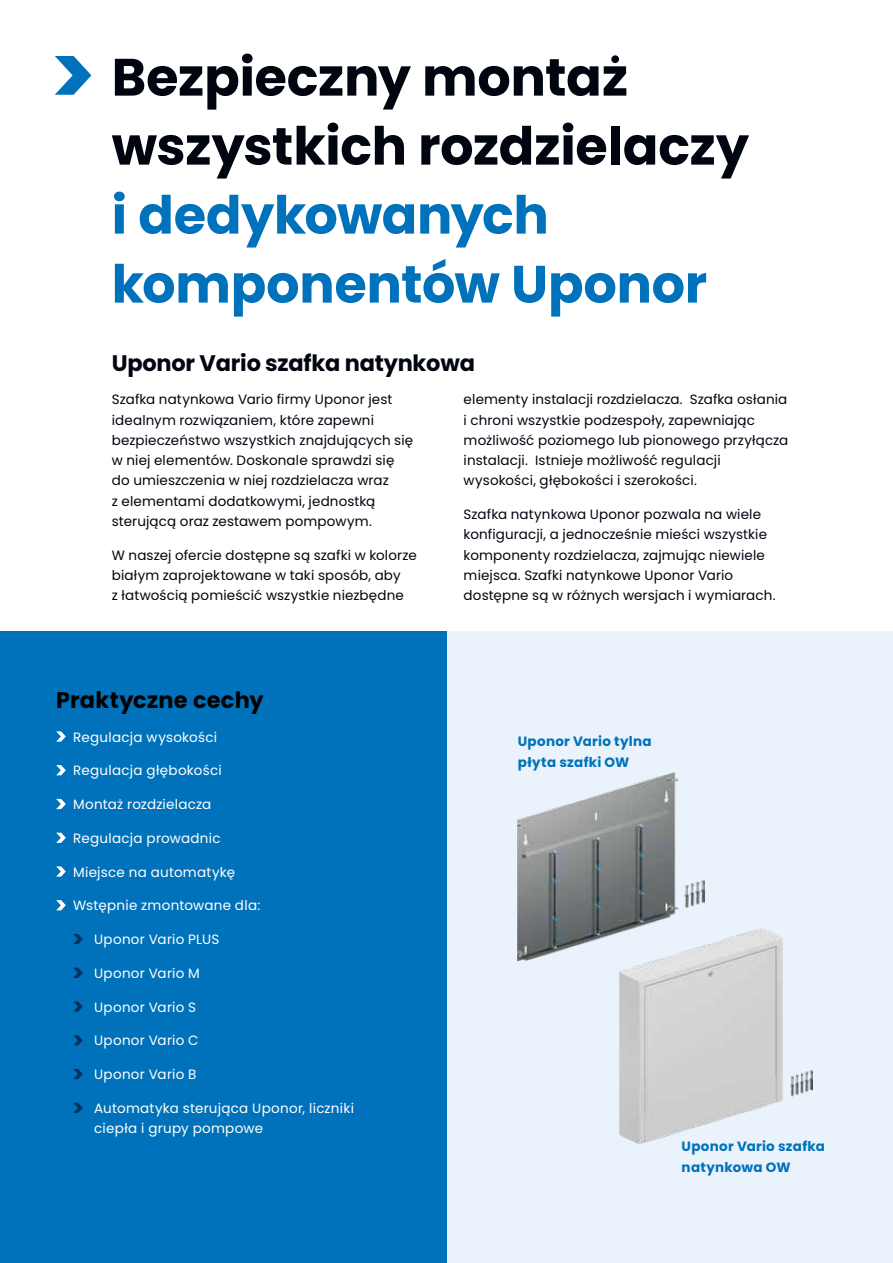
<style>
.page{position:relative;width:893px;height:1263px;background:#fff}
.page>*{position:absolute;margin:0;border:0;box-sizing:border-box;transform-origin:0 0}
.t1{font:700 52.5px/69px "Poppins";letter-spacing:-.005em;color:#00050f}
.t2{font:700 52.5px/69px "Poppins";letter-spacing:-.005em;color:#0072bb}
.t3{font:700 22.5px "Poppins";letter-spacing:-.01em;color:#00050f}
.t4{font:700 22.5px "Poppins";letter-spacing:.01em;color:#000}
.t5{font:13.5px/20.2px "Poppins";letter-spacing:.01em;color:#00050f}
.t6{font:13.5px/20.2px "Poppins";letter-spacing:.02em;color:#fff}
.t7{font:700 13.5px/20.2px "Poppins";letter-spacing:.02em;color:#0072bb}
</style>
<div class="page">
<div style="left:446px;top:631px;width:447px;height:632px;background:#eaf3fc"></div>
<div style="left:0;top:631px;width:446px;height:632px;background:#0072bb"></div>
<svg style="left:56px;top:731px;width:10px;height:11px"></svg>
<svg style="left:56px;top:765px;width:10px;height:10px"></svg>
<svg style="left:56px;top:799px;width:10px;height:10px"></svg>
<svg style="left:56px;top:833px;width:10px;height:10px"></svg>
<svg style="left:56px;top:866px;width:10px;height:11px"></svg>
<svg style="left:56px;top:900px;width:10px;height:10px"></svg>
<svg style="left:73px;top:934px;width:10px;height:10px"></svg>
<svg style="left:73px;top:968px;width:10px;height:10px"></svg>
<svg style="left:73px;top:1001px;width:10px;height:11px"></svg>
<svg style="left:73px;top:1035px;width:10px;height:10px"></svg>
<svg style="left:73px;top:1069px;width:10px;height:10px"></svg>
<svg style="left:73px;top:1103px;width:10px;height:10px"></svg>
<img style="left:619px;top:928px;width:193px;height:216px">
<svg style="left:55px;top:56px;width:36px;height:39px"></svg>
<img style="left:518px;top:772px;width:187px;height:189px">
<h1 class="t1" style="left:112px;top:43px;width:639px">Bezpieczny montaż wszystkich rozdzielaczy</h1>
<h1 class="t2" style="left:112px;top:181px;width:597px">i dedykowanych komponentów Uponor</h1>
<h2 class="t3" style="left:112px;top:350px;width:365px">Uponor Vario szafka natynkowa</h2>
<p class="t5" style="left:112px;top:389px;width:303px">Szafka natynkowa Vario firmy Uponor jest idealnym rozwiązaniem, które zapewni bezpieczeństwo wszystkich znajdujących się w niej elementów. Doskonale sprawdzi się do umieszczenia w niej rozdzielacza wraz<br>z elementami dodatkowymi, jednostką sterującą oraz zestawem pompowym.</p>
<p class="t5" style="left:112px;top:545px;width:307px">W naszej ofercie dostępne są szafki w kolorze białym zaprojektowane w taki sposób, aby<br>z łatwością pomieścić wszystkie niezbędne</p>
<p class="t5" style="left:464px;top:389px;width:326px">elementy instalacji rozdzielacza. Szafka osłania i chroni wszystkie podzespoły, zapewniając możliwość poziomego lub pionowego przyłącza instalacji. Istnieje możliwość regulacji wysokości, głębokości i szerokości.</p>
<p class="t5" style="left:464px;top:504px;width:314px">Szafka natynkowa Uponor pozwala na wiele konfiguracji, a jednocześnie mieści wszystkie komponenty rozdzielacza, zajmując niewiele miejsca. Szafki natynkowe Uponor Vario dostępne są w różnych wersjach i wymiarach.</p>
<h2 class="t4" style="left:56px;top:687px;width:209px">Praktyczne cechy</h2>
<p class="t6" style="left:73px;top:727px;width:145px">Regulacja wysokości</p>
<p class="t6" style="left:73px;top:760px;width:150px">Regulacja głębokości</p>
<p class="t6" style="left:73px;top:794px;width:140px">Montaż rozdzielacza</p>
<p class="t6" style="left:73px;top:828px;width:149px">Regulacja prowadnic</p>
<p class="t6" style="left:73px;top:862px;width:163px">Miejsce na automatykę</p>
<p class="t6" style="left:73px;top:895px;width:189px">Wstępnie zmontowane dla:</p>
<p class="t6" style="left:94px;top:929px;width:127px">Uponor Vario PLUS</p>
<p class="t6" style="left:94px;top:963px;width:107px">Uponor Vario M</p>
<p class="t6" style="left:94px;top:997px;width:104px">Uponor Vario S</p>
<p class="t6" style="left:94px;top:1030px;width:106px">Uponor Vario C</p>
<p class="t6" style="left:94px;top:1064px;width:104px">Uponor Vario B</p>
<p class="t6" style="left:94px;top:1098px;width:261px">Automatyka sterująca Uponor, liczniki ciepła i grupy pompowe</p>
<p class="t7" style="left:518px;top:731px;width:135px">Uponor Vario tylna płyta szafki OW</p>
<p class="t7" style="left:682px;top:1136px;width:145px">Uponor Vario szafka natynkowa OW</p>
</div>
